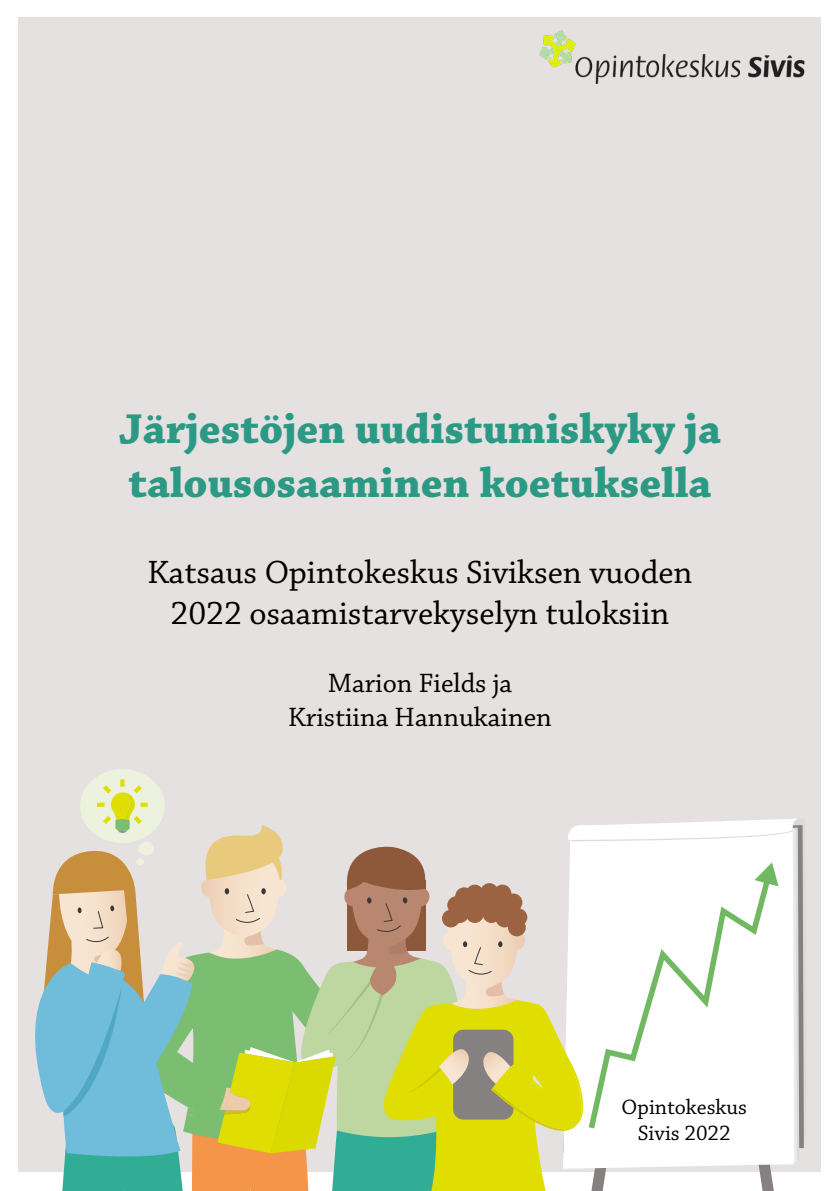
<style>
.page{position:relative;width:840px;height:1191px;background:#fff}
.page>*{position:absolute;margin:0;border:0;box-sizing:border-box;transform-origin:0 0}
.t1{font:700 44px/53.6px "Chaparral Pro";color:#2c9984}
.t2{font:34px/40.8px "Chaparral Pro";color:#000;text-align:center}
.t3{font:28px/33.6px "Chaparral Pro";color:#000;text-align:center}
.t4{font:22px "Chaparral Pro";color:#000}
</style>
<div class="page">
<div style="left:18px;top:17px;width:802px;height:1154px;background:#e4e1e0"></div>
<img style="left:539px;top:30px;width:266px;height:54px">
<div style="left:80px;top:769px;width:85px;height:74px;background:#ecf2dd;border-radius:50%"></div>
<svg style="left:18px;top:775px;width:789px;height:416px"></svg>
<p class="t1" style="left:119px;top:404px;width:603px">Järjestöjen uudistumiskyky ja talousosaaminen koetuksella</p>
<p class="t2" style="left:147px;top:553px;width:546px">Katsaus Opintokeskus Siviksen vuoden<br>2022 osaamistarvekyselyn tuloksiin</p>
<p class="t3" style="left:288px;top:667px;width:265px">Marion Fields ja<br>Kristiina Hannukainen</p>
<p class="t4" style="left:621px;top:1094px;width:127px">Opintokeskus</p>
<p class="t4" style="left:637px;top:1121px;width:94px">Sivis 2022</p>
</div>
